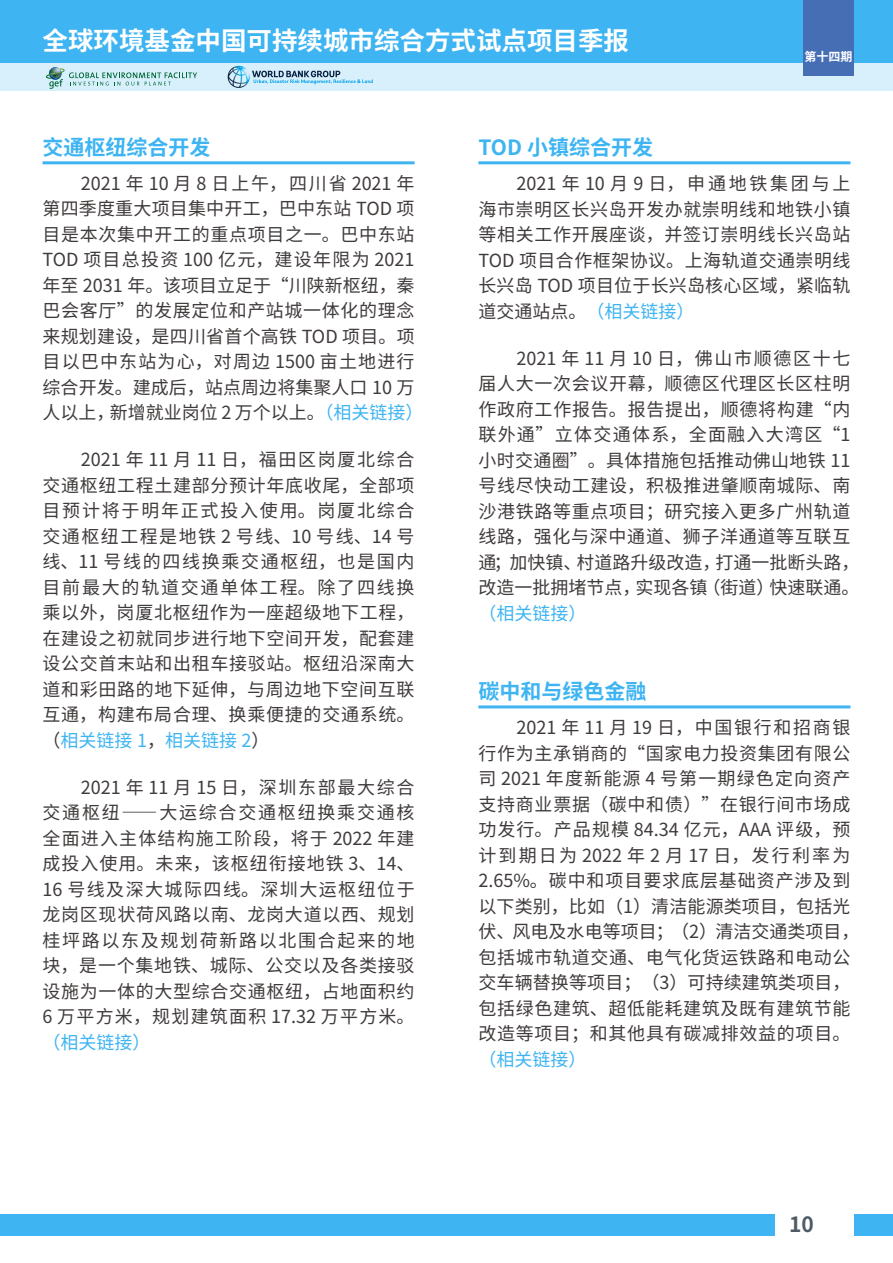
<style>
.page{position:relative;width:893px;height:1263px;background:#fff}
.page>*{position:absolute;margin:0;border:0;box-sizing:border-box;transform-origin:0 0}
.t1{font:700 25.5px "Source Han Sans CN";color:#fff}
.t2{font:700 21px "Source Han Sans CN";color:#3eb4f2}
.t3{font:700 21px "Source Han Sans CN";color:#4e5b65}
.t4{font:18px/25.5px "Source Han Sans CN";letter-spacing:.035em;color:#3f3b3a;text-align:justify}
.t5{font:18px/25.5px "Source Han Sans CN";letter-spacing:.01em;color:#3f3b3a}
.t6{font:18px "Source Han Sans CN";color:#3eb4f2}
.t7{font:700 12px "Source Han Sans CN";color:#fff}
.s1{color:#3eb4f2}
</style>
<div class="page">
<div style="left:0;top:60px;width:893px;height:31px;background:#d8effc"></div>
<div style="left:0;top:0;width:893px;height:63px;background:#3eb4f2"></div>
<div style="left:0;top:1214px;width:775px;height:21px;background:#3eb4f2"></div>
<div style="left:855px;top:1214px;width:38px;height:21px;background:#3eb4f2"></div>
<div style="left:803px;top:0;width:51px;height:76px;background:#456eb5"></div>
<svg style="left:46px;top:67px;width:151px;height:22px"></svg>
<svg style="left:228px;top:66px;width:145px;height:22px"></svg>
<hr style="left:43px;top:161px;width:372px;height:3px;background:#3eb4f2">
<hr style="left:478px;top:161px;width:372px;height:3px;background:#3eb4f2">
<hr style="left:478px;top:705px;width:372px;height:3px;background:#3eb4f2">
<h1 class="t1" style="left:43px;top:26px;width:588px">全球环境基金中国可持续城市综合方式试点项目季报</h1>
<p class="t7" style="left:804px;top:50px;width:49px">第十四期</p>
<p class="t2" style="left:43px;top:135px;width:170px">交通枢纽综合开发</p>
<p class="t5" style="left:43px;top:171px;width:383px;text-indent:38px">2021 年 10 月 8 日上午，四川省 2021 年第四季度重大项目集中开工，巴中东站 TOD 项目是本次集中开工的重点项目之一。巴中东站<br>TOD 项目总投资 100 亿元，建设年限为 2021年至 2031 年。该项目立足于“川陕新枢纽，秦巴会客厅”的发展定位和产站城一体化的理念来规划建设，是四川省首个高铁 TOD 项目。项目以巴中东站为心，对周边 1500 亩土地进行综合开发。建成后，站点周边将集聚人口 10 万人以上，新增就业岗位 2 万个以上。<span class="s1">（相关链接）</span></p>
<p class="t4" style="left:43px;top:447px;width:374px;text-indent:38px">2021 年 11 月 11 日，福田区岗厦北综合交通枢纽工程土建部分预计年底收尾，全部项目预计将于明年正式投入使用。岗厦北综合交通枢纽工程是地铁 2 号线、10 号线、14 号线、11 号线的四线换乘交通枢纽，也是国内目前最大的轨道交通单体工程。除了四线换乘以外，岗厦北枢纽作为一座超级地下工程，在建设之初就同步进行地下空间开发，配套建设公交首末站和出租车接驳站。枢纽沿深南大道和彩田路的地下延伸，与周边地下空间互联互通，构建布局合理、换乘便捷的交通系统。（<span class="s1">相关链接 1</span>，<span class="s1">相关链接 2</span>）</p>
<p class="t4" style="left:43px;top:775px;width:374px;text-indent:38px">2021 年 11 月 15 日，深圳东部最大综合交通枢纽——大运综合交通枢纽换乘交通核全面进入主体结构施工阶段，将于 2022 年建成投入使用。未来，该枢纽衔接地铁 3、14、16 号线及深大城际四线。深圳大运枢纽位于龙岗区现状荷风路以南、龙岗大道以西、规划桂坪路以东及规划荷新路以北围合起来的地块，是一个集地铁、城际、公交以及各类接驳设施为一体的大型综合交通枢纽，占地面积约6 万平方米，规划建筑面积 17.32 万平方米。</p>
<p class="t6" style="left:43px;top:1032px;width:109px">（相关链接）</p>
<p class="t2" style="left:478px;top:135px;width:176px">TOD 小镇综合开发</p>
<p class="t4" style="left:478px;top:171px;width:374px;text-indent:38px">2021 年 10 月 9 日，申通地铁集团与上海市崇明区长兴岛开发办就崇明线和地铁小镇等相关工作开展座谈，并签订崇明线长兴岛站TOD 项目合作框架协议。上海轨道交通崇明线长兴岛 TOD 项目位于长兴岛核心区域，紧临轨道交通站点。<span class="s1">（相关链接）</span></p>
<p class="t4" style="left:478px;top:345px;width:383px;text-align:left;text-indent:38px">2021 年 11 月 10 日，佛山市顺德区十七届人大一次会议开幕，顺德区代理区长区柱明作政府工作报告。报告提出，顺德将构建“内联外通”立体交通体系，全面融入大湾区“1小时交通圈”。具体措施包括推动佛山地铁 11号线尽快动工建设，积极推进肇顺南城际、南沙港铁路等重点项目；研究接入更多广州轨道线路，强化与深中通道、狮子洋通道等互联互通；加快镇、村道路升级改造，打通一批断头路，改造一批拥堵节点，实现各镇（街道）快速联通。</p>
<p class="t6" style="left:478px;top:603px;width:109px">（相关链接）</p>
<p class="t2" style="left:478px;top:679px;width:169px">碳中和与绿色金融</p>
<p class="t4" style="left:478px;top:715px;width:383px;text-align:left;text-indent:38px">2021 年 11 月 19 日，中国银行和招商银行作为主承销商的“国家电力投资集团有限公司 2021 年度新能源 4 号第一期绿色定向资产支持商业票据（碳中和债）”在银行间市场成功发行。产品规模 84.34 亿元，AAA 评级，预计到期日为 2022 年 2 月 17 日，发行利率为<br>2.65%。碳中和项目要求底层基础资产涉及到以下类别，比如（1）清洁能源类项目，包括光伏、风电及水电等项目；（2）清洁交通类项目，包括城市轨道交通、电气化货运铁路和电动公交车辆替换等项目；（3）可持续建筑类项目，包括绿色建筑、超低能耗建筑及既有建筑节能改造等项目；和其他具有碳减排效益的项目。</p>
<p class="t6" style="left:478px;top:1049px;width:109px">（相关链接）</p>
<p class="t3" style="left:789px;top:1212px;width:26px">10</p>
</div>
